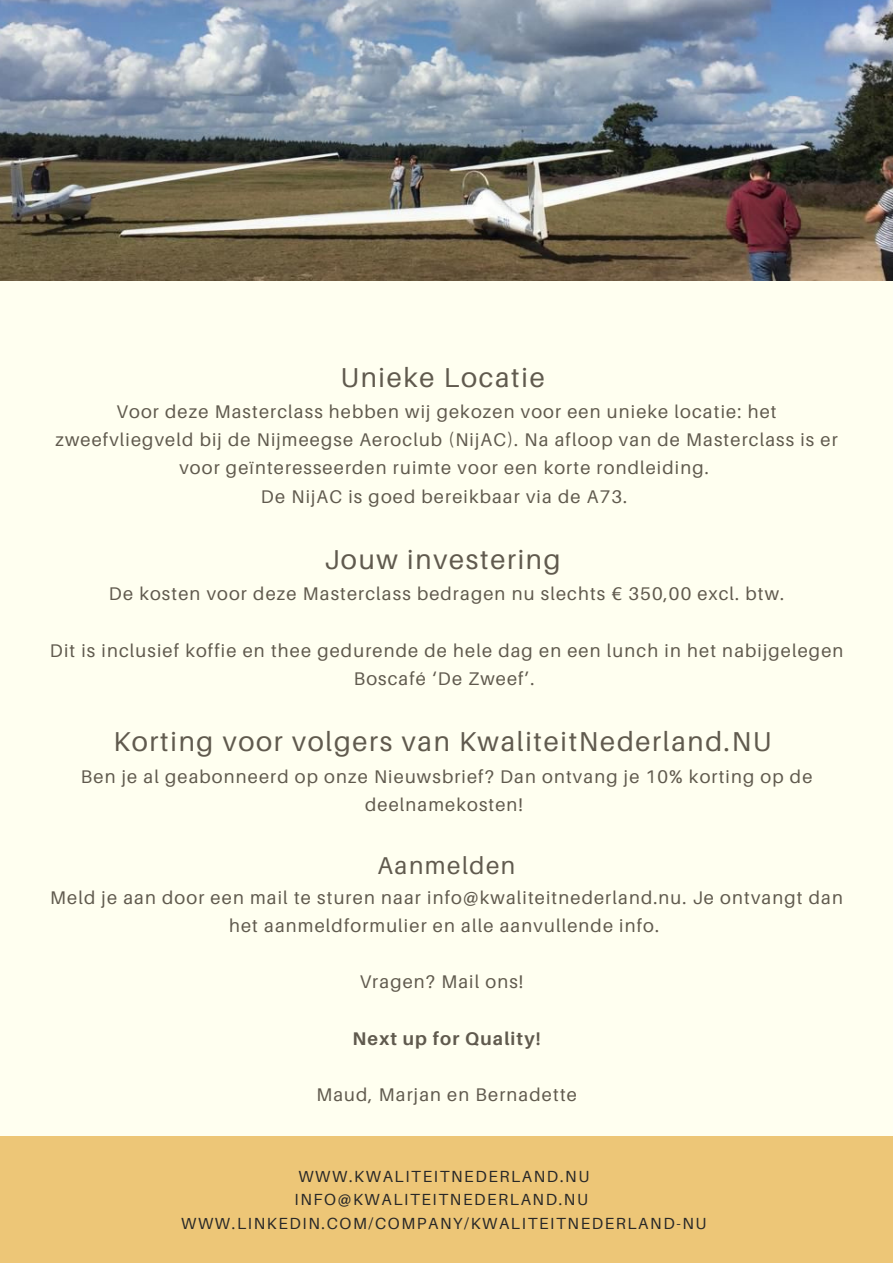
<style>
.page{position:relative;width:893px;height:1264px;background:#fff}
.page>*{position:absolute;margin:0;border:0;box-sizing:border-box;transform-origin:0 0}
.t1{font:27.3px "Aileron";letter-spacing:.06em;color:#605a4e}
.t2{font:24.3px "Aileron";letter-spacing:.06em;color:#605a4e}
.t3{font:18.3px/28px "Aileron";letter-spacing:.06em;color:#605a4e;text-align:center}
.t4{font:700 18.3px "Aileron";letter-spacing:.06em;color:#605a4e}
.t5{font:16.05px/23.5px "Aileron";letter-spacing:.1em;color:#282828;text-align:center}
</style>
<div class="page">
<div style="left:0;top:0;width:892px;height:1262px;background:#fffff0"></div>
<div style="left:0;top:1136px;width:892px;height:126px;background:#edc677"></div>
<img style="left:0;top:0;width:892px;height:280px">
<h1 class="t1" style="left:340px;top:360px;width:206px">Unieke Locatie</h1>
<p class="t3" style="left:55px;top:397px;width:783px">Voor deze Masterclass hebben wij gekozen voor een unieke locatie: het zweefvliegveld bij de Nijmeegse Aeroclub (NijAC). Na afloop van de Masterclass is er voor geïnteresseerden ruimte voor een korte rondleiding.<br>De NijAC is goed bereikbaar via de A73.</p>
<h1 class="t1" style="left:324px;top:542px;width:238px">Jouw investering</h1>
<p class="t3" style="left:109px;top:579px;width:676px">De kosten voor deze Masterclass bedragen nu slechts € 350,00 excl. btw.</p>
<p class="t3" style="left:50px;top:635px;width:795px">Dit is inclusief koffie en thee gedurende de hele dag en een lunch in het nabijgelegen<br>Boscafé ‘De Zweef’.</p>
<h1 class="t1" style="left:113px;top:724px;width:659px">Korting voor volgers van KwaliteitNederland.NU</h1>
<p class="t3" style="left:81px;top:761px;width:733px">Ben je al geabonneerd op onze Nieuwsbrief? Dan ontvang je 10% korting op de deelnamekosten!</p>
<h2 class="t2" style="left:377px;top:850px;width:139px">Aanmelden</h2>
<p class="t3" style="left:50px;top:883px;width:794px">Meld je aan door een mail te sturen naar info@kwaliteitnederland.nu. Je ontvangt dan het aanmeldformulier en alle aanvullende info.</p>
<p class="t3" style="left:360px;top:967px;width:165px">Vragen? Mail ons!</p>
<p class="t4" style="left:352px;top:1026px;width:190px">Next up for Quality!</p>
<p class="t3" style="left:316px;top:1079px;width:262px">Maud, Marjan en Bernadette</p>
<p class="t5" style="left:181px;top:1164px;width:527px">WWW.KWALITEITNEDERLAND.NU<br>INFO@KWALITEITNEDERLAND.NU<br>WWW.LINKEDIN.COM/COMPANY/KWALITEITNEDERLAND-NU</p>
</div>
